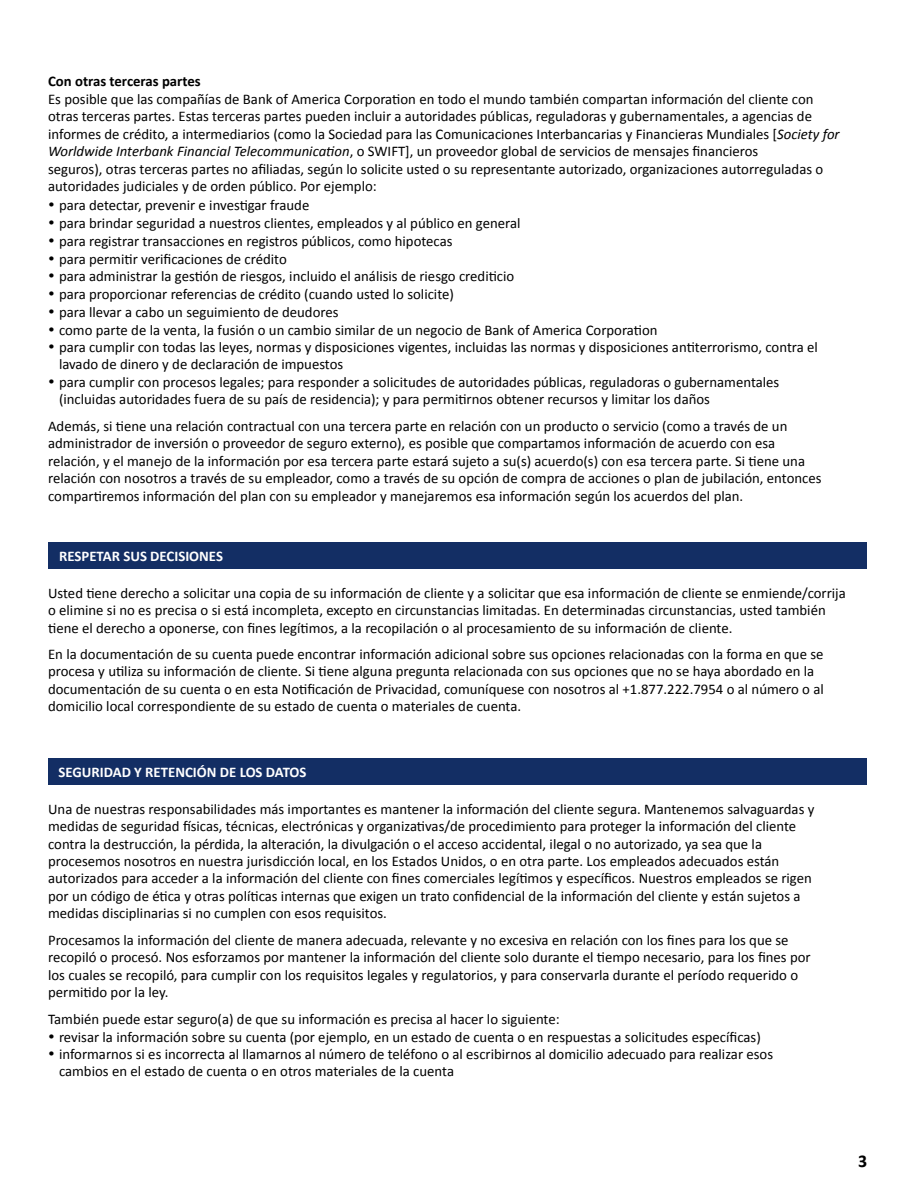
<style>
.page{position:relative;width:918px;height:1188px;background:#fff}
.page>*{position:absolute;margin:0;border:0;box-sizing:border-box;transform-origin:0 0}
.t1{font:700 18px "Calibri";color:#000}
.t2{font:14.7px/17.4px "Calibri";color:#000}
.t3{font:700 14.7px "Calibri";color:#fff}
.t4{font:700 14.7px "Calibri";color:#000}
.s1{font-style:italic}
</style>
<div class="page">
<div style="left:49px;top:542px;width:818px;height:27px;background:#132e64"></div>
<div style="left:48px;top:758px;width:818px;height:27px;background:#132e64"></div>
<h3 class="t4" style="left:48px;top:72px;width:154px">Con otras terceras partes</h3>
<p class="t2" style="left:48px;top:90px;width:793px">Es posible que las compañías de Bank of America Corporation en todo el mundo también compartan información del cliente con otras terceras partes. Estas terceras partes pueden incluir a autoridades públicas, reguladoras y gubernamentales, a agencias de informes de crédito, a intermediarios (como la Sociedad para las Comunicaciones Interbancarias y Financieras Mundiales [<span class="s1">Society for Worldwide Interbank Financial Telecommunication</span>, o SWIFT], un proveedor global de servicios de mensajes financieros<br>seguros), otras terceras partes no afiliadas, según lo solicite usted o su representante autorizado, organizaciones autorreguladas o autoridades judiciales y de orden público. Por ejemplo:</p>
<p class="t2" style="left:48px;top:197px;width:263px">• para detectar, prevenir e investigar fraude</p>
<p class="t2" style="left:48px;top:214px;width:474px">• para brindar seguridad a nuestros clientes, empleados y al público en general</p>
<p class="t2" style="left:48px;top:232px;width:406px">• para registrar transacciones en registros públicos, como hipotecas</p>
<p class="t2" style="left:48px;top:250px;width:240px">• para permitir verificaciones de crédito</p>
<p class="t2" style="left:48px;top:268px;width:468px">• para administrar la gestión de riesgos, incluido el análisis de riesgo crediticio</p>
<p class="t2" style="left:48px;top:285px;width:407px">• para proporcionar referencias de crédito (cuando usted lo solicite)</p>
<p class="t2" style="left:48px;top:303px;width:292px">• para llevar a cabo un seguimiento de deudores</p>
<p class="t2" style="left:48px;top:321px;width:611px">• como parte de la venta, la fusión o un cambio similar de un negocio de Bank of America Corporation</p>
<p class="t2" style="left:59px;top:338px;width:760px;text-indent:-11px">• para cumplir con todas las leyes, normas y disposiciones vigentes, incluidas las normas y disposiciones antiterrorismo, contra el lavado de dinero y de declaración de impuestos</p>
<p class="t2" style="left:59px;top:374px;width:722px;text-indent:-11px">• para cumplir con procesos legales; para responder a solicitudes de autoridades públicas, reguladoras o gubernamentales (incluidas autoridades fuera de su país de residencia); y para permitirnos obtener recursos y limitar los daños</p>
<p class="t2" style="left:48px;top:417px;width:775px">Además, si tiene una relación contractual con una tercera parte en relación con un producto o servicio (como a través de un administrador de inversión o proveedor de seguro externo), es posible que compartamos información de acuerdo con esa relación, y el manejo de la información por esa tercera parte estará sujeto a su(s) acuerdo(s) con esa tercera parte. Si tiene una relación con nosotros a través de su empleador, como a través de su opción de compra de acciones o plan de jubilación, entonces compartiremos información del plan con su empleador y manejaremos esa información según los acuerdos del plan.</p>
<h2 class="t3" style="left:59px;top:547px;width:165px">RESPETAR SUS DECISIONES</h2>
<p class="t2" style="left:48px;top:584px;width:799px">Usted tiene derecho a solicitar una copia de su información de cliente y a solicitar que esa información de cliente se enmiende/corrija o elimine si no es precisa o si está incompleta, excepto en circunstancias limitadas. En determinadas circunstancias, usted también tiene el derecho a oponerse, con fines legítimos, a la recopilación o al procesamiento de su información de cliente.</p>
<p class="t2" style="left:48px;top:645px;width:777px">En la documentación de su cuenta puede encontrar información adicional sobre sus opciones relacionadas con la forma en que se procesa y utiliza su información de cliente. Si tiene alguna pregunta relacionada con sus opciones que no se haya abordado en la documentación de su cuenta o en esta Notificación de Privacidad, comuníquese con nosotros al +1.877.222.7954 o al número o al domicilio local correspondiente de su estado de cuenta o materiales de cuenta.</p>
<h2 class="t3" style="left:59px;top:763px;width:250px">SEGURIDAD Y RETENCIÓN DE LOS DATOS</h2>
<p class="t2" style="left:48px;top:800px;width:768px">Una de nuestras responsabilidades más importantes es mantener la información del cliente segura. Mantenemos salvaguardas y medidas de seguridad físicas, técnicas, electrónicas y organizativas/de procedimiento para proteger la información del cliente contra la destrucción, la pérdida, la alteración, la divulgación o el acceso accidental, ilegal o no autorizado, ya sea que la procesemos nosotros en nuestra jurisdicción local, en los Estados Unidos, o en otra parte. Los empleados adecuados están autorizados para acceder a la información del cliente con fines comerciales legítimos y específicos. Nuestros empleados se rigen por un código de ética y otras políticas internas que exigen un trato confidencial de la información del cliente y están sujetos a medidas disciplinarias si no cumplen con esos requisitos.</p>
<p class="t2" style="left:48px;top:931px;width:764px">Procesamos la información del cliente de manera adecuada, relevante y no excesiva en relación con los fines para los que se recopiló o procesó. Nos esforzamos por mantener la información del cliente solo durante el tiempo necesario, para los fines por los cuales se recopiló, para cumplir con los requisitos legales y regulatorios, y para conservarla durante el período requerido o permitido por la ley.</p>
<p class="t2" style="left:48px;top:1010px;width:513px">También puede estar seguro(a) de que su información es precisa al hacer lo siguiente:</p>
<p class="t2" style="left:48px;top:1028px;width:714px">• revisar la información sobre su cuenta (por ejemplo, en un estado de cuenta o en respuestas a solicitudes específicas)</p>
<p class="t2" style="left:59px;top:1045px;width:716px;text-indent:-11px">• informarnos si es incorrecta al llamarnos al número de teléfono o al escribirnos al domicilio adecuado para realizar esos cambios en el estado de cuenta o en otros materiales de la cuenta</p>
<p class="t1" style="left:858px;top:1149px;width:11px">3</p>
</div>
